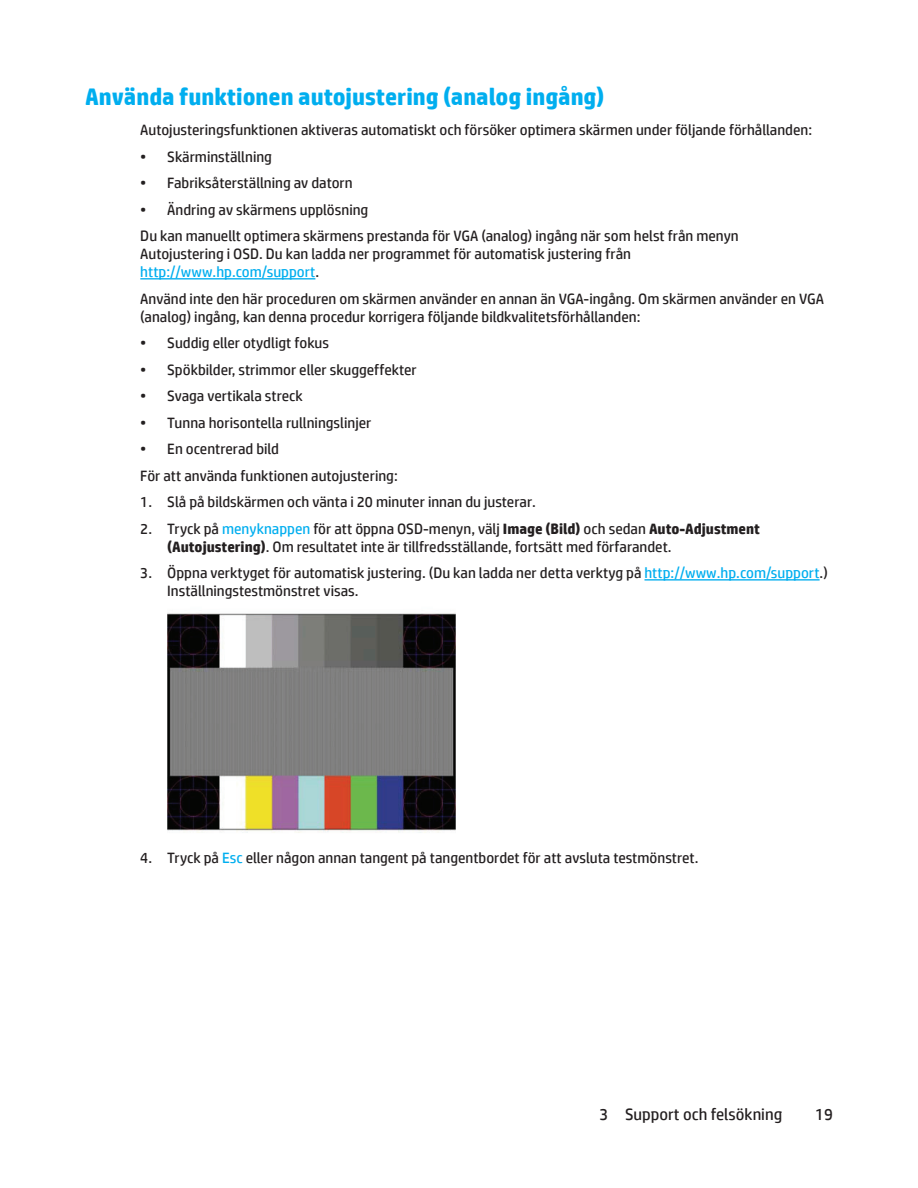
<style>
.page{position:relative;width:918px;height:1188px;background:#fff}
.page>*{position:absolute;margin:0;border:0;box-sizing:border-box;transform-origin:0 0}
.t1{font:700 24px "HP Simplified";color:#00aeef}
.t2{font:16.5px "HP Simplified";color:#231f20}
.t3{font:15px/18px "HP Simplified";color:#231f20}
.s1{color:#00aeef}
.s2{font-weight:700}
</style>
<div class="page">
<hr style="left:140px;top:278px;width:175px;height:1px;background:#00aeef">
<hr style="left:645px;top:579px;width:175px;height:2px;background:#00aeef">
<img style="left:167px;top:613px;width:288px;height:220px">
<h1 class="t1" style="left:85px;top:82px;width:521px">Använda funktionen autojustering (analog ingång)</h1>
<p class="t3" style="left:140px;top:121px;width:673px">Autojusteringsfunktionen aktiveras automatiskt och försöker optimera skärmen under följande förhållanden:</p>
<p class="t3" style="left:140px;top:147px;width:133px">• Skärminställning</p>
<p class="t3" style="left:140px;top:174px;width:214px">• Fabriksåterställning av datorn</p>
<p class="t3" style="left:140px;top:196px;width:600px;line-height:26.5px">• Ändring av skärmens upplösning<br>Du kan manuellt optimera skärmens prestanda för VGA (analog) ingång när som helst från menyn</p>
<p class="t3" style="left:140px;top:245px;width:492px">Autojustering i OSD. Du kan ladda ner programmet för automatisk justering från <span class="s1">http://www.hp.com/support</span>.</p>
<p class="t3" style="left:140px;top:289px;width:685px">Använd inte den här proceduren om skärmen använder en annan än VGA-ingång. Om skärmen använder en VGA (analog) ingång, kan denna procedur korrigera följande bildkvalitetsförhållanden:</p>
<p class="t3" style="left:140px;top:334px;width:190px">• Suddig eller otydligt fokus</p>
<p class="t3" style="left:140px;top:360px;width:278px">• Spökbilder, strimmor eller skuggeffekter</p>
<p class="t3" style="left:140px;top:387px;width:164px">• Svaga vertikala streck</p>
<p class="t3" style="left:140px;top:413px;width:233px">• Tunna horisontella rullningslinjer</p>
<p class="t3" style="left:140px;top:436px;width:259px;line-height:26.5px">• En ocentrerad bild<br>För att använda funktionen autojustering:</p>
<p class="t3" style="left:140px;top:493px;width:397px">1. Slå på bildskärmen och vänta i 20 minuter innan du justerar.</p>
<p class="t3" style="left:167px;top:519px;width:594px;text-indent:-27px">2. Tryck på <span class="s1">menyknappen</span> för att öppna OSD-menyn, välj <span class="s2">Image (Bild)</span> och sedan <span class="s2">Auto-Adjustment (Autojustering)</span>. Om resultatet inte är tillfredsställande, fortsätt med förfarandet.</p>
<p class="t3" style="left:167px;top:564px;width:662px;text-indent:-27px">3. Öppna verktyget för automatisk justering. (Du kan ladda ner detta verktyg på <span class="s1">http://www.hp.com/support</span>.)<br>Inställningstestmönstret visas.</p>
<p class="t3" style="left:140px;top:849px;width:560px">4. Tryck på <span class="s1">Esc</span> eller någon annan tangent på tangentbordet för att avsluta testmönstret.</p>
<p class="t2" style="left:600px;top:1103px;width:184px">3 Support och felsökning</p>
<p class="t2" style="left:815px;top:1103px;width:19px">19</p>
</div>
